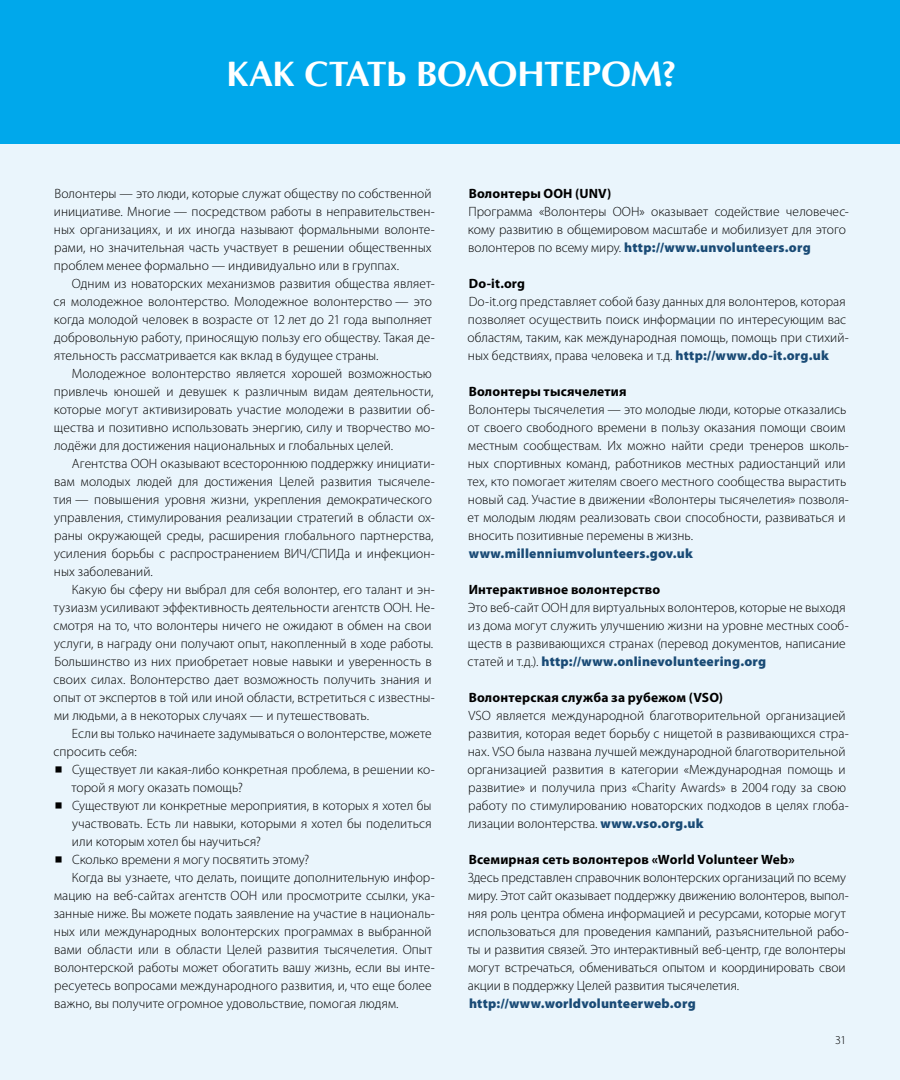
<style>
.page{position:relative;width:900px;height:1080px;background:#eaf5fc}
.page>*{position:absolute;margin:0;border:0;box-sizing:border-box;transform-origin:0 0}
.t1{font:700 36px "AG Opus";color:#fff}
.t2{font:300 13.5px/18px "Myriad Pro";letter-spacing:.005em;color:#000}
.t3{font:700 13.5px "Myriad Pro";letter-spacing:.01em;color:#000}
.t4{font:900 13.5px "Myriad Pro";letter-spacing:.015em;color:#1a4b76}
.t5{font:300 12px "Myriad Pro";color:#000}
.s1{font-weight:900;color:#1a4b76}
</style>
<div class="page">
<div style="left:0;top:0;width:900px;height:144px;background:#00a8eb"></div>
<h1 class="t1" style="left:227px;top:53px;width:23px">КАК</h1>
<h1 class="t1" style="left:304px;top:53px;width:21px">СТАТЬ</h1>
<h1 class="t1" style="left:416px;top:53px;width:26px">ВОЛОНТЕРОМ</h1>
<h1 class="t1" style="left:661px;top:53px;width:17px">?</h1>
<p class="t2" style="left:54px;top:184px;width:382px">Волонтеры — это люди, которые служат обществу по собственной инициативе. Многие — посредством работы в неправительствен&shy;ных организациях, и их иногда называют формальными волонте&shy;рами, но значительная часть участвует в решении общественных проблем менее формально — индивидуально или в группах.</p>
<p class="t2" style="left:54px;top:274px;width:383px;text-indent:18px">Одним из новаторских механизмов развития общества являет&shy;ся молодежное волонтерство. Молодежное волонтерство — это когда молодой человек в возрасте от 12 лет до 21 года выполняет добровольную работу, приносящую пользу его обществу. Такая де&shy;ятельность рассматривается как вклад в будущее страны.</p>
<p class="t2" style="left:54px;top:364px;width:382px;text-indent:18px">Молодежное волонтерство является хорошей возможностью привлечь юношей и девушек к различным видам деятельности, которые могут активизировать участие молодежи в развитии об&shy;щества и позитивно использовать энергию, силу и творчество мо&shy;лодёжи для достижения национальных и глобальных целей.</p>
<p class="t2" style="left:54px;top:454px;width:383px;text-indent:18px">Агентства ООН оказывают всестороннюю поддержку инициати&shy;вам молодых людей для достижения Целей развития тысячеле&shy;тия — повышения уровня жизни, укрепления демократического управления, стимулирования реализации стратегий в области ох&shy;раны окружающей среды, расширения глобального партнерства, усиления борьбы с распространением ВИЧ/СПИДа и инфекцион&shy;ных заболеваний.</p>
<p class="t2" style="left:54px;top:580px;width:383px;text-indent:18px">Какую бы сферу ни выбрал для себя волонтер, его талант и эн&shy;тузиазм усиливают эффективность деятельности агентств ООН. Не&shy;смотря на то, что волонтеры ничего не ожидают в обмен на свои услуги, в награду они получают опыт, накопленный в ходе работы.<br>Большинство из них приобретает новые навыки и уверенность в своих силах. Волонтерство дает возможность получить знания и опыт от экспертов в той или иной области, встретиться с известны&shy;ми людьми, а в некоторых случаях — и путешествовать.</p>
<p class="t2" style="left:54px;top:724px;width:380px;text-indent:18px">Если вы только начинаете задумываться о волонтерстве, можете спросить себя:</p>
<p class="t2" style="left:72px;top:760px;width:364px">Существует ли какая-либо конкретная проблема, в решении ко-</p>
<p class="t2" style="left:72px;top:778px;width:173px">торой я могу оказать помощь?</p>
<p class="t2" style="left:72px;top:796px;width:361px">Существуют ли конкретные мероприятия, в которых я хотел бы</p>
<p class="t2" style="left:72px;top:814px;width:361px">участвовать. Есть ли навыки, которыми я хотел бы поделиться</p>
<p class="t2" style="left:72px;top:832px;width:191px">или которым хотел бы научиться?</p>
<p class="t2" style="left:72px;top:850px;width:239px">Сколько времени я могу посвятить этому?</p>
<p class="t2" style="left:72px;top:868px;width:364px">Когда вы узнаете, что делать, поищите дополнительную инфор-</p>
<p class="t2" style="left:54px;top:886px;width:382px">мацию на веб-сайтах агентств ООН или просмотрите ссылки, ука-</p>
<p class="t2" style="left:54px;top:904px;width:383px">занные ниже. Вы можете подать заявление на участие в националь-</p>
<p class="t2" style="left:54px;top:922px;width:379px">ных или международных волонтерских программах в выбранной</p>
<p class="t2" style="left:54px;top:940px;width:380px">вами области или в области Целей развития тысячелетия. Опыт</p>
<p class="t2" style="left:54px;top:958px;width:382px">волонтерской работы может обогатить вашу жизнь, если вы инте-</p>
<p class="t2" style="left:54px;top:976px;width:379px">ресуетесь вопросами международного развития, и, что еще более</p>
<p class="t2" style="left:54px;top:994px;width:346px">важно, вы получите огромное удовольствие, помогая людям.</p>
<p class="t3" style="left:469px;top:185px;width:144px">Волонтеры ООН (UNV)</p>
<p class="t2" style="left:468px;top:202px;width:382px">Программа «Волонтеры ООН» оказывает содействие человечес&shy;кому развитию в общемировом масштабе и мобилизует для этого волонтеров по всему миру. <span class="s1">http://www.unvolunteers.org</span></p>
<p class="t3" style="left:469px;top:275px;width:58px">Do-it.org</p>
<p class="t2" style="left:468px;top:292px;width:383px">Do-it.org представляет собой базу данных для волонтеров, которая позволяет осуществить поиск информации по интересующим вас областям, таким, как международная помощь, помощь при стихий&shy;ных бедствиях, права человека и т.д. <span class="s1">http://www.do-it.org.uk</span></p>
<p class="t3" style="left:469px;top:383px;width:159px">Волонтеры тысячелетия</p>
<p class="t2" style="left:468px;top:400px;width:383px">Волонтеры тысячелетия — это молодые люди, которые отказались от своего свободного времени в пользу оказания помощи своим местным сообществам. Их можно найти среди тренеров школь&shy;ных спортивных команд, работников местных радиостанций или тех, кто помогает жителям своего местного сообщества вырастить новый сад. Участие в движении «Волонтеры тысячелетия» позволя&shy;ет молодым людям реализовать свои способности, развиваться и вносить позитивные перемены в жизнь.</p>
<p class="t4" style="left:469px;top:544px;width:226px">www.millenniumvolunteers.gov.uk</p>
<p class="t3" style="left:469px;top:581px;width:193px">Интерактивное волонтерство</p>
<p class="t2" style="left:468px;top:598px;width:383px">Это веб-сайт ООН для виртуальных волонтеров, которые не выходя из дома могут служить улучшению жизни на уровне местных сооб&shy;ществ в развивающихся странах (перевод документов, написание статей и т.д.). <span class="s1">http://www.onlinevolunteering.org</span></p>
<p class="t3" style="left:469px;top:689px;width:256px">Волонтерская служба за рубежом (VSO)</p>
<p class="t2" style="left:468px;top:706px;width:383px">VSO является международной благотворительной организацией развития, которая ведет борьбу с нищетой в развивающихся стра&shy;нах. VSO была названа лучшей международной благотворительной организацией развития в категории «Международная помощь и развитие» и получила приз «Charity Awards» в 2004 году за свою работу по стимулированию новаторских подходов в целях глоба&shy;лизации волонтерства. <span class="s1">www.vso.org.uk</span></p>
<p class="t3" style="left:469px;top:851px;width:327px">Всемирная сеть волонтеров «World Volunteer Web»</p>
<p class="t2" style="left:468px;top:868px;width:383px">Здесь представлен справочник волонтерских организаций по всему миру. Этот сайт оказывает поддержку движению волонтеров, выпол&shy;няя роль центра обмена информацией и ресурсами, которые могут использоваться для проведения кампаний, разъяснительной рабо&shy;ты и развития связей. Это интерактивный веб-центр, где волонтеры могут встречаться, обмениваться опытом и координировать свои акции в поддержку Целей развития тысячелетия.</p>
<p class="t4" style="left:469px;top:994px;width:228px">http://www.worldvolunteerweb.org</p>
<p class="t5" style="left:835px;top:1033px;width:13px">31</p>
</div>
